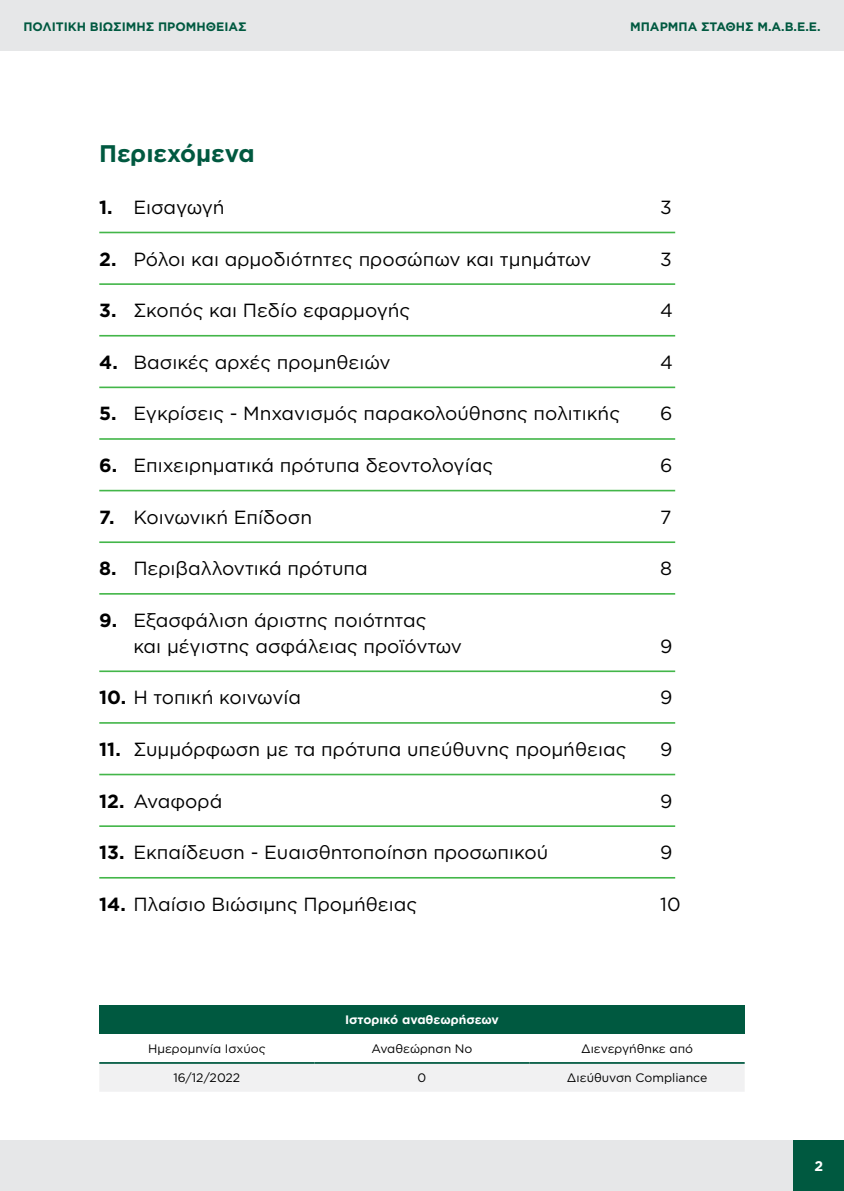
<style>
.page{position:relative;width:844px;height:1191px;background:#fff}
.page>*{position:absolute;margin:0;border:0;box-sizing:border-box;transform-origin:0 0}
.t1{font:700 23.97px "Gotham Greek";color:#005940}
.t2{font:19.07px/25.7px "Gotham Greek";color:#000}
.t3{font:700 14px "Gotham Greek";color:#fff}
.t4{font:12.25px "Gotham Greek";color:#000}
.t5{font:700 12.25px "Gotham Greek";color:#005940}
.t6{font:700 12.25px "Gotham Greek";color:#fff}
.s1{font-weight:700}
</style>
<div class="page">
<div style="left:0;top:0;width:843px;height:50px;background:#e6e7e8"></div>
<div style="left:0;top:1140px;width:843px;height:51px;background:#e6e7e8"></div>
<div style="left:793px;top:1140px;width:50px;height:51px;background:#005940"></div>
<hr style="left:99px;top:232px;width:576px;height:1px;background:#43b649">
<hr style="left:99px;top:283px;width:576px;height:2px;background:#43b649">
<hr style="left:99px;top:335px;width:576px;height:1px;background:#43b649">
<hr style="left:99px;top:386px;width:576px;height:2px;background:#43b649">
<hr style="left:99px;top:438px;width:576px;height:2px;background:#43b649">
<hr style="left:99px;top:490px;width:576px;height:1px;background:#43b649">
<hr style="left:99px;top:541px;width:576px;height:2px;background:#43b649">
<hr style="left:99px;top:593px;width:576px;height:1px;background:#43b649">
<hr style="left:99px;top:670px;width:576px;height:2px;background:#43b649">
<hr style="left:99px;top:722px;width:576px;height:1px;background:#43b649">
<hr style="left:99px;top:773px;width:576px;height:2px;background:#43b649">
<hr style="left:99px;top:825px;width:576px;height:2px;background:#43b649">
<hr style="left:99px;top:877px;width:576px;height:1px;background:#43b649">
<div style="left:99px;top:1005px;width:645px;height:29px;background:#005940"></div>
<div style="left:99px;top:1063px;width:645px;height:28px;background:#f1f1f2"></div>
<hr style="left:99px;top:1062px;width:215px;height:1px;background:#005940">
<hr style="left:314px;top:1062px;width:215px;height:1px;background:#005940">
<hr style="left:529px;top:1062px;width:215px;height:1px;background:#005940">
<p class="t5" style="left:23px;top:19px;width:225px">ΠΟΛΙΤΙΚΗ ΒΙΩΣΙΜΗΣ ΠΡΟΜΗΘΕΙΑΣ</p>
<p class="t5" style="left:630px;top:19px;width:192px">ΜΠΆΡΜΠΑ ΣΤΆΘΗΣ Μ.Α.Β.Ε.Ε.</p>
<p class="t1" style="left:99px;top:140px;width:157px">Περιεχόμενα</p>
<p class="t2" style="left:99px;top:194px;width:127px"><span class="s1">1.</span> Εισαγωγή</p>
<p class="t2" style="left:660px;top:194px;width:13px">3</p>
<p class="t2" style="left:99px;top:246px;width:493px"><span class="s1">2.</span> Ρόλοι και αρμοδιότητες προσώπων και τμημάτων</p>
<p class="t2" style="left:660px;top:246px;width:13px">3</p>
<p class="t2" style="left:99px;top:297px;width:312px"><span class="s1">3.</span> Σκοπός και Πεδίο εφαρμογής</p>
<p class="t2" style="left:660px;top:297px;width:14px">4</p>
<p class="t2" style="left:99px;top:349px;width:293px"><span class="s1">4.</span> Βασικές αρχές προμηθειών</p>
<p class="t2" style="left:660px;top:349px;width:14px">4</p>
<p class="t2" style="left:99px;top:400px;width:522px"><span class="s1">5.</span> Εγκρίσεις - Μηχανισμός παρακολούθησης πολιτικής</p>
<p class="t2" style="left:660px;top:400px;width:14px">6</p>
<p class="t2" style="left:99px;top:452px;width:395px"><span class="s1">6.</span> Επιχειρηματικά πρότυπα δεοντολογίας</p>
<p class="t2" style="left:660px;top:452px;width:14px">6</p>
<p class="t2" style="left:99px;top:504px;width:214px"><span class="s1">7.</span> Κοινωνική Επίδοση</p>
<p class="t2" style="left:660px;top:504px;width:13px">7</p>
<p class="t2" style="left:99px;top:555px;width:270px"><span class="s1">8.</span> Περιβαλλοντικά πρότυπα</p>
<p class="t2" style="left:660px;top:555px;width:13px">8</p>
<p class="t2" style="left:133px;top:607px;width:330px;text-indent:-34px"><span class="s1">9.</span> Εξασφάλιση άριστης ποιότητας<br>και μέγιστης ασφάλειας προϊόντων</p>
<p class="t2" style="left:660px;top:633px;width:14px">9</p>
<p class="t2" style="left:99px;top:684px;width:203px"><span class="s1">10.</span> Η τοπική κοινωνία</p>
<p class="t2" style="left:660px;top:684px;width:14px">9</p>
<p class="t2" style="left:99px;top:736px;width:528px"><span class="s1">11.</span> Συμμόρφωση με τα πρότυπα υπεύθυνης προμήθειας</p>
<p class="t2" style="left:660px;top:736px;width:14px">9</p>
<p class="t2" style="left:99px;top:787px;width:124px"><span class="s1">12.</span> Αναφoρά</p>
<p class="t2" style="left:660px;top:787px;width:14px">9</p>
<p class="t2" style="left:99px;top:839px;width:450px"><span class="s1">13.</span> Εκπαίδευση - Ευαισθητοποίηση προσωπικού</p>
<p class="t2" style="left:660px;top:839px;width:14px">9</p>
<p class="t2" style="left:99px;top:891px;width:319px"><span class="s1">14.</span> Πλαίσιο Βιώσιμης Προμήθειας</p>
<p class="t2" style="left:660px;top:891px;width:22px">10</p>
<p class="t6" style="left:345px;top:1012px;width:155px">Ιστορικό αναθεωρήσεων</p>
<p class="t4" style="left:148px;top:1042px;width:119px">Ημερομηνία Ισχύος</p>
<p class="t4" style="left:371px;top:1042px;width:102px">Αναθεώρηση Νο</p>
<p class="t4" style="left:581px;top:1042px;width:113px">Διενεργήθηκε από</p>
<p class="t4" style="left:173px;top:1070px;width:68px">16/12/2022</p>
<p class="t4" style="left:417px;top:1070px;width:10px">0</p>
<p class="t4" style="left:566px;top:1070px;width:142px">Διεύθυνση Compliance</p>
<p class="t3" style="left:814px;top:1157px;width:10px">2</p>
</div>
